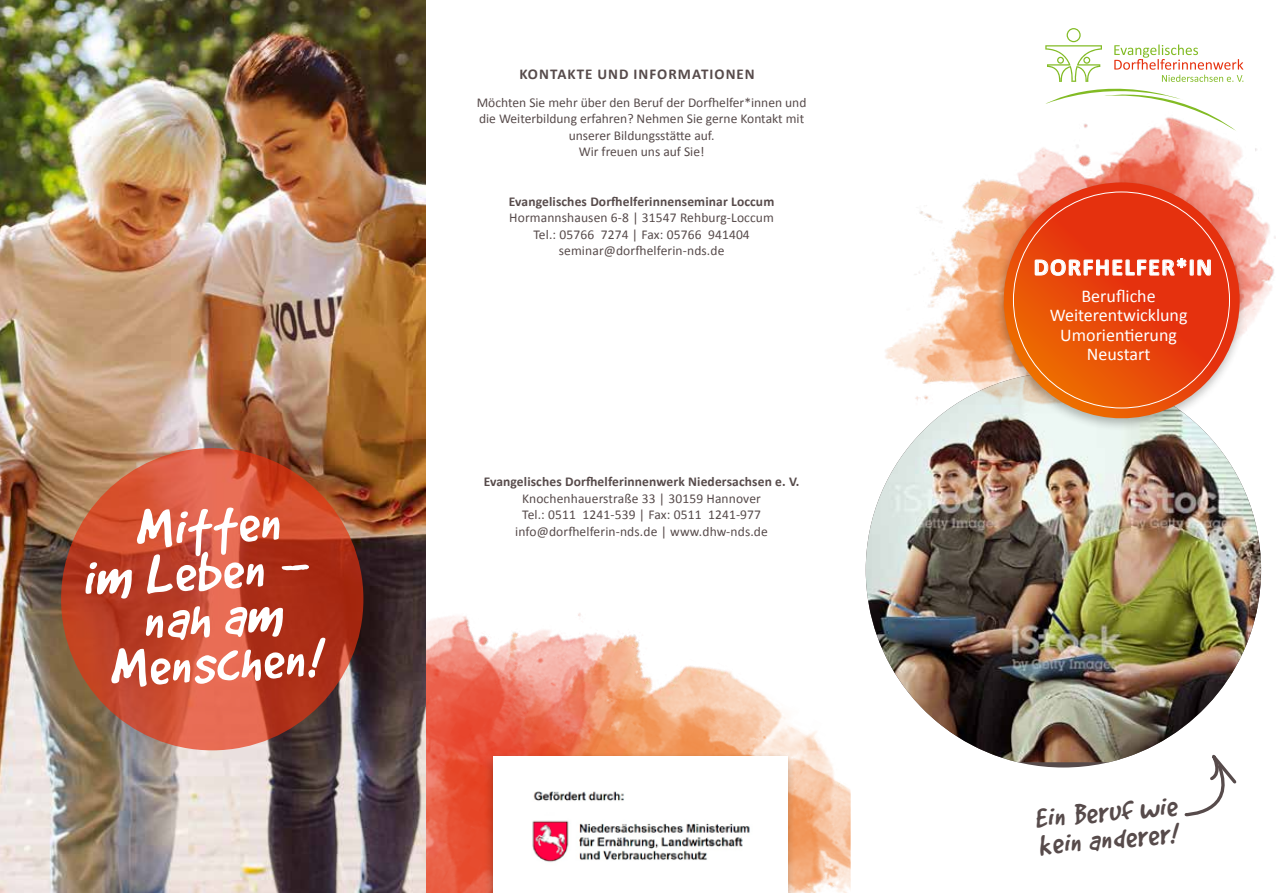
<style>
.page{position:relative;width:1276px;height:893px;background:#fff}
.page>*{position:absolute;margin:0;border:0;box-sizing:border-box;transform-origin:0 0}
.t1{font:italic 61.35px/46px "Good Dog Plain";color:#fff;text-align:center}
.t2{font:italic 31.95px/27.6px "Good Dog Plain";color:#574b4b}
.t3{font:700 23.85px "Calibri";letter-spacing:.06em;color:#fff}
.t4{font:18px/19.5px "Calibri";color:#fff;text-align:center}
.t5{font:700 15px "Calibri";letter-spacing:.07em;color:#574b4b}
.t6{font:13.5px/16.5px "Calibri";color:#574b4b;text-align:center}
.t7{font:700 13.5px "Calibri";letter-spacing:.01em;color:#574b4b}
.s1{font-family:"Lemon Tuesday"}
</style>
<div class="page">
<img style="left:425px;top:482px;width:425px;height:411px">
<div style="left:483px;top:752px;width:313px;height:141px;background:#1a1a18;opacity:.3"></div>
<div style="left:493px;top:757px;width:294px;height:136px;background:#fff"></div>
<img style="left:865px;top:445px;width:396px;height:317px">
<svg style="left:1045px;top:28px;width:198px;height:73px"></svg>
<img style="left:0;top:0;width:425px;height:893px">
<svg style="left:61px;top:448px;width:302px;height:302px;background:#c6482e"></svg>
<img style="left:532px;top:791px;width:218px;height:71px">
<svg style="left:1183px;top:756px;width:56px;height:61px"></svg>
<img style="left:885px;top:101px;width:391px;height:344px">
<div style="left:993px;top:177px;width:255px;height:255px;background:#1a1a18;opacity:.3"></div>
<svg style="left:992px;top:182px;width:259px;height:248px;background:#e87046"></svg>
<svg style="left:1035px;top:255px;width:175px;height:21px;background:#eb6444"></svg>
<h1 class="t1" style="left:133px;top:507px;width:147px;rotate:-3deg">Mitten</h1>
<h1 class="t1" style="left:80px;top:555px;width:258px;rotate:-3deg">im Leben<span class="s1">–</span> – nah am<br>Menschen!</h1>
<p class="t5" style="left:519px;top:65px;width:237px">KONTAKTE UND INFORMATIONEN</p>
<p class="t6" style="left:477px;top:94px;width:331px">Möchten Sie mehr über den Beruf der Dorfhelfer*innen und die Weiterbildung erfahren? Nehmen Sie gerne Kontakt mit unserer Bildungsstätte auf.<br>Wir freuen uns auf Sie!</p>
<p class="t7" style="left:509px;top:193px;width:267px">Evangelisches Dorfhelferinnenseminar Loccum</p>
<p class="t6" style="left:509px;top:210px;width:266px">Hormannshausen 6-8 | 31547 Rehburg-Loccum<br>Tel.: 05766 7274 | Fax: 05766 941404 seminar@dorfhelferin-nds.de</p>
<p class="t7" style="left:484px;top:473px;width:317px">Evangelisches Dorfhelferinnenwerk Niedersachsen e. V.</p>
<p class="t6" style="left:522px;top:490px;width:240px;text-align:left">Knochenhauerstraße 33 | 30159 Hannover<br>Tel.: 0511 1241-539 | Fax: 0511 1241-977</p>
<p class="t6" style="left:515px;top:523px;width:254px">info@dorfhelferin-nds.de | www.dhw-nds.de</p>
<h3 class="t3" style="left:1033px;top:252px;width:180px">DORFHELFER*IN</h3>
<h3 class="t4" style="left:1049px;top:286px;width:139px">Berufliche<br>Weiterentwicklung<br>Umorientierung<br>Neustart</h3>
<h2 class="t2" style="left:1033px;top:804px;width:143px;rotate:-5deg">Ein Beruf wie kein anderer!</h2>
</div>
